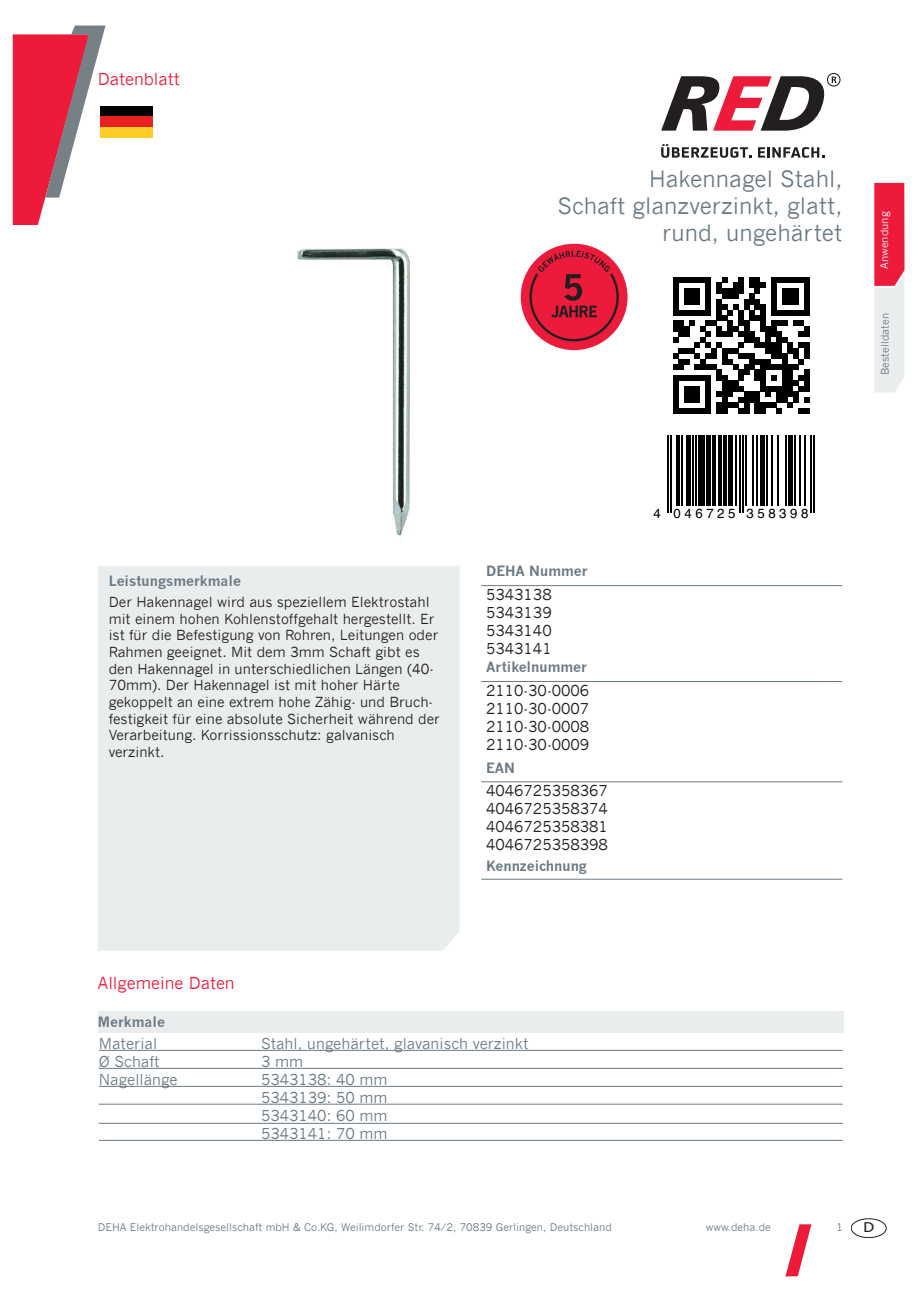
<style>
.page{position:relative;width:919px;height:1289px;background:#fff}
.page>*{position:absolute;margin:0;border:0;box-sizing:border-box;transform-origin:0 0}
.t1{font:22.5px/27px "News Gothic";color:#6b7a83;text-align:right}
.t2{font:16.5px "News Gothic";color:#ed1a3a}
.t3{font:15px/18px "News Gothic";color:#231f20;text-align:justify}
.t4{font:15px/18px "News Gothic";color:#6b7a83;text-align:justify}
.t5{font:13.8px/16.6px "News Gothic";color:#231f20}
.t6{font:700 13.8px "News Gothic";color:#6b7a83}
.t7{font:13.5px "Tahoma";color:#231f20;scale:1.17 1}
.t8{font:13.2px "Helvetica";letter-spacing:.27em;color:#000}
.t9{font:10.5px "News Gothic";color:#6b7a83}
.t10{font:10.5px "News Gothic";color:#fff}
</style>
<div class="page">
<img style="left:297px;top:248px;width:113px;height:291px">
<svg style="left:673px;top:277px;width:136px;height:136px"></svg>
<div style="left:98px;top:566px;width:361px;height:384px;background:#eaedee"></div>
<div style="left:109px;top:597px;width:340px;height:301px;background:#eaedee"></div>
<hr style="left:481px;top:585px;width:361px;height:1px;background:#6b7a83">
<hr style="left:481px;top:681px;width:361px;height:1px;background:#6b7a83">
<hr style="left:481px;top:781px;width:361px;height:1px;background:#6b7a83">
<hr style="left:481px;top:878px;width:361px;height:1px;background:#6b7a83">
<svg style="left:13px;top:25px;width:93px;height:200px"></svg>
<div style="left:98px;top:1011px;width:745px;height:21px;background:#eaedee"></div>
<hr style="left:99px;top:1049px;width:743px;height:1px;background:#6b7a83">
<hr style="left:99px;top:1067px;width:743px;height:1px;background:#6b7a83">
<hr style="left:99px;top:1085px;width:743px;height:1px;background:#6b7a83">
<hr style="left:99px;top:1103px;width:743px;height:1px;background:#6b7a83">
<hr style="left:99px;top:1122px;width:743px;height:1px;background:#6b7a83">
<hr style="left:99px;top:1139px;width:743px;height:1px;background:#6b7a83">
<hr style="left:667px;top:435px;width:1px;height:77px;background:#000">
<hr style="left:670px;top:435px;width:2px;height:77px;background:#000">
<hr style="left:676px;top:435px;width:3px;height:70px;background:#000">
<hr style="left:681px;top:435px;width:1px;height:70px;background:#000">
<hr style="left:686px;top:435px;width:4px;height:70px;background:#000">
<hr style="left:692px;top:435px;width:1px;height:70px;background:#000">
<hr style="left:695px;top:435px;width:1px;height:70px;background:#000">
<div style="left:698px;top:435px;width:6px;height:70px;background:#000"></div>
<hr style="left:706px;top:435px;width:4px;height:70px;background:#000">
<hr style="left:712px;top:435px;width:3px;height:70px;background:#000">
<hr style="left:718px;top:435px;width:3px;height:70px;background:#000">
<hr style="left:723px;top:435px;width:3px;height:70px;background:#000">
<div style="left:727px;top:435px;width:5px;height:70px;background:#000"></div>
<hr style="left:735px;top:435px;width:2px;height:70px;background:#000">
<hr style="left:738px;top:435px;width:2px;height:77px;background:#000">
<hr style="left:741px;top:435px;width:2px;height:77px;background:#000">
<hr style="left:744px;top:435px;width:2px;height:70px;background:#000">
<hr style="left:752px;top:435px;width:2px;height:70px;background:#000">
<hr style="left:755px;top:435px;width:2px;height:70px;background:#000">
<div style="left:760px;top:435px;width:5px;height:70px;background:#000"></div>
<hr style="left:766px;top:435px;width:2px;height:70px;background:#000">
<hr style="left:771px;top:435px;width:1px;height:70px;background:#000">
<hr style="left:777px;top:435px;width:2px;height:70px;background:#000">
<hr style="left:785px;top:435px;width:1px;height:70px;background:#000">
<div style="left:788px;top:435px;width:5px;height:70px;background:#000"></div>
<hr style="left:794px;top:435px;width:2px;height:70px;background:#000">
<hr style="left:799px;top:435px;width:1px;height:70px;background:#000">
<hr style="left:803px;top:435px;width:2px;height:70px;background:#000">
<hr style="left:810px;top:435px;width:1px;height:77px;background:#000">
<hr style="left:813px;top:435px;width:1px;height:77px;background:#000">
<svg style="left:874px;top:183px;width:30px;height:209px;background:#ec8998"></svg>
<svg style="left:785px;top:1224px;width:26px;height:52px"></svg>
<div style="left:100px;top:106px;width:53px;height:31px;background:#030505"></div>
<div style="left:100px;top:116px;width:53px;height:21px;background:#e82122"></div>
<div style="left:100px;top:127px;width:53px;height:10px;background:#fecc26"></div>
<div style="left:851px;top:1218px;width:35px;height:19px;border:1px solid #231f20;border-radius:50%"></div>
<svg style="left:661px;top:144px;width:90px;height:14px"></svg>
<svg style="left:758px;top:147px;width:66px;height:11px"></svg>
<svg style="left:661px;top:73px;width:179px;height:58px"></svg>
<div style="left:520px;top:244px;width:107px;height:106px;background:#ec1b3b;border-radius:50%"></div>
<svg style="left:529px;top:251px;width:89px;height:90px"></svg>
<p class="t2" style="left:98px;top:69px;width:84px">Datenblatt</p>
<h1 class="t1" style="left:557px;top:165px;width:286px">Hakennagel Stahl,<br>Schaft glanzverzinkt, glatt, rund, ungehärtet</h1>
<p class="t10" style="left:878px;top:269px;width:59px;rotate:-90deg">Anwendung</p>
<p class="t9" style="left:878px;top:375px;width:64px;rotate:-90deg">Bestelldaten</p>
<p class="t6" style="left:109px;top:572px;width:134px">Leistungsmerkmale</p>
<p class="t5" style="left:109px;top:593px;width:332px">Der Hakennagel wird aus speziellem Elektrostahl mit einem hohen Kohlenstoffgehalt hergestellt. Er ist für die Befestigung von Rohren, Leitungen oder Rahmen geeignet. Mit dem 3mm Schaft gibt es den Hakennagel in unterschiedlichen Längen (40- 70mm). Der Hakennagel ist mit hoher Härte gekoppelt an eine extrem hohe Zähig- und Bruch&shy;festigkeit für eine absolute Sicherheit während der Verarbeitung. Korrissionsschutz: galvanisch verzinkt.</p>
<p class="t6" style="left:486px;top:563px;width:103px">DEHA Nummer</p>
<p class="t3" style="left:486px;top:586px;width:67px">5343138<br>5343139<br>5343140<br>5343141</p>
<p class="t6" style="left:486px;top:659px;width:102px">Artikelnummer</p>
<p class="t3" style="left:486px;top:681px;width:105px">2110-30-0006<br>2110-30-0007<br>2110-30-0008<br>2110-30-0009</p>
<p class="t6" style="left:486px;top:759px;width:31px">EAN</p>
<p class="t3" style="left:486px;top:782px;width:123px">4046725358367<br>4046725358374<br>4046725358381<br>4046725358398</p>
<p class="t6" style="left:486px;top:857px;width:102px">Kennzeichnung</p>
<p class="t2" style="left:98px;top:973px;width:138px">Allgemeine Daten</p>
<p class="t6" style="left:98px;top:1013px;width:69px">Merkmale</p>
<p class="t4" style="left:99px;top:1034px;width:60px">Material</p>
<p class="t4" style="left:261px;top:1034px;width:269px">Stahl, ungehärtet, glavanisch verzinkt</p>
<p class="t4" style="left:99px;top:1052px;width:62px">Ø Schaft</p>
<p class="t4" style="left:261px;top:1052px;width:44px">3 mm</p>
<p class="t4" style="left:99px;top:1070px;width:80px">Nagellänge</p>
<p class="t4" style="left:261px;top:1070px;width:128px">5343138: 40 mm 5343139: 50 mm 5343140: 60 mm 5343141: 70 mm</p>
<p class="t8" style="left:653px;top:503px;width:156px">4 046725 358398</p>
<p class="t9" style="left:98px;top:1220px;width:515px">DEHA Elektrohandelsgesellschaft mbH &amp; Co.KG, Weilimdorfer Str. 74/2, 70839 Gerlingen, Deutschland</p>
<p class="t9" style="left:705px;top:1220px;width:67px">www.deha.de</p>
<p class="t9" style="left:836px;top:1220px;width:8px">1</p>
<p class="t7" style="left:863px;top:1218px;width:11px">D</p>
</div>
